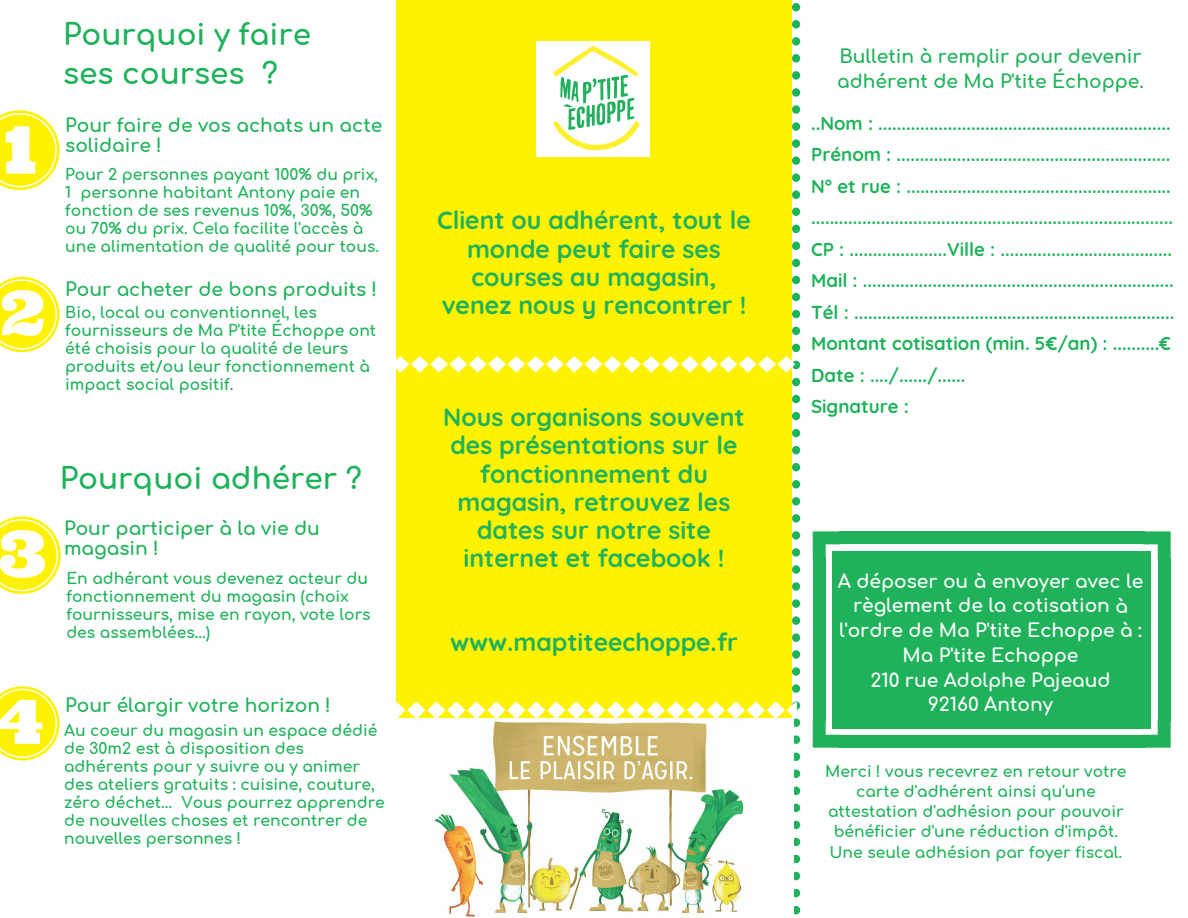
<style>
.page{position:relative;width:1188px;height:918px;background:#fff}
.page>*{position:absolute;margin:0;border:0;box-sizing:border-box;transform-origin:0 0}
.t1{font:700 29.55px/39.3px "Comfortaa";color:#1fb25a}
.t2{font:700 24.9px/28.2px "Quicksand";color:#1fb25a;text-align:center}
.t3{font:700 18.75px/31.5px "Quicksand";color:#1fb25a}
.t4{font:700 18.75px/20.2px "Comfortaa";color:#1fb25a}
.t5{font:700 18.6px/24.8px "Comfortaa";color:#fff;text-align:center}
.t6{font:700 15.6px/18px "Comfortaa";color:#1fb25a}
</style>
<div class="page">
<div style="left:396px;top:0;width:396px;height:918px;background:#fff200"></div>
<div style="left:792px;top:88px;width:8px;height:9px;background:#1fb25a;border-radius:50%"></div>
<div style="left:792px;top:105px;width:8px;height:9px;background:#1fb25a;border-radius:50%"></div>
<div style="left:792px;top:71px;width:8px;height:9px;background:#1fb25a;border-radius:50%"></div>
<div style="left:792px;top:139px;width:8px;height:9px;background:#1fb25a;border-radius:50%"></div>
<svg style="left:792px;top:3px;width:8px;height:8px"></svg>
<div style="left:792px;top:156px;width:8px;height:9px;background:#1fb25a;border-radius:50%"></div>
<div style="left:792px;top:20px;width:8px;height:9px;background:#1fb25a;border-radius:50%"></div>
<div style="left:792px;top:37px;width:8px;height:9px;background:#1fb25a;border-radius:50%"></div>
<div style="left:792px;top:54px;width:8px;height:9px;background:#1fb25a;border-radius:50%"></div>
<div style="left:792px;top:122px;width:8px;height:9px;background:#1fb25a;border-radius:50%"></div>
<div style="left:792px;top:259px;width:8px;height:8px;background:#1fb25a;border-radius:50%"></div>
<div style="left:792px;top:276px;width:8px;height:8px;background:#1fb25a;border-radius:50%"></div>
<div style="left:792px;top:293px;width:8px;height:8px;background:#1fb25a;border-radius:50%"></div>
<div style="left:792px;top:310px;width:8px;height:8px;background:#1fb25a;border-radius:50%"></div>
<div style="left:792px;top:242px;width:8px;height:8px;background:#1fb25a;border-radius:50%"></div>
<div style="left:792px;top:191px;width:8px;height:8px;background:#1fb25a;border-radius:50%"></div>
<div style="left:792px;top:208px;width:8px;height:8px;background:#1fb25a;border-radius:50%"></div>
<div style="left:792px;top:173px;width:8px;height:9px;background:#1fb25a;border-radius:50%"></div>
<div style="left:792px;top:225px;width:8px;height:8px;background:#1fb25a;border-radius:50%"></div>
<div style="left:792px;top:412px;width:8px;height:8px;background:#1fb25a;border-radius:50%"></div>
<div style="left:792px;top:429px;width:8px;height:8px;background:#1fb25a;border-radius:50%"></div>
<div style="left:792px;top:395px;width:8px;height:8px;background:#1fb25a;border-radius:50%"></div>
<div style="left:792px;top:463px;width:8px;height:8px;background:#1fb25a;border-radius:50%"></div>
<svg style="left:792px;top:327px;width:8px;height:8px"></svg>
<div style="left:792px;top:480px;width:8px;height:9px;background:#1fb25a;border-radius:50%"></div>
<div style="left:792px;top:344px;width:8px;height:8px;background:#1fb25a;border-radius:50%"></div>
<div style="left:792px;top:361px;width:8px;height:8px;background:#1fb25a;border-radius:50%"></div>
<div style="left:792px;top:378px;width:8px;height:8px;background:#1fb25a;border-radius:50%"></div>
<div style="left:792px;top:446px;width:8px;height:8px;background:#1fb25a;border-radius:50%"></div>
<div style="left:792px;top:582px;width:8px;height:9px;background:#1fb25a;border-radius:50%"></div>
<div style="left:792px;top:599px;width:8px;height:9px;background:#1fb25a;border-radius:50%"></div>
<div style="left:792px;top:616px;width:8px;height:9px;background:#1fb25a;border-radius:50%"></div>
<div style="left:792px;top:633px;width:8px;height:9px;background:#1fb25a;border-radius:50%"></div>
<div style="left:792px;top:565px;width:8px;height:9px;background:#1fb25a;border-radius:50%"></div>
<div style="left:792px;top:514px;width:8px;height:9px;background:#1fb25a;border-radius:50%"></div>
<div style="left:792px;top:531px;width:8px;height:9px;background:#1fb25a;border-radius:50%"></div>
<div style="left:792px;top:497px;width:8px;height:9px;background:#1fb25a;border-radius:50%"></div>
<div style="left:792px;top:548px;width:8px;height:9px;background:#1fb25a;border-radius:50%"></div>
<svg style="left:792px;top:735px;width:8px;height:9px"></svg>
<svg style="left:792px;top:753px;width:8px;height:8px"></svg>
<svg style="left:792px;top:718px;width:8px;height:9px"></svg>
<svg style="left:792px;top:787px;width:8px;height:8px"></svg>
<svg style="left:792px;top:650px;width:8px;height:9px"></svg>
<svg style="left:792px;top:804px;width:8px;height:8px"></svg>
<div style="left:792px;top:667px;width:8px;height:9px;background:#1fb25a;border-radius:50%"></div>
<div style="left:792px;top:684px;width:8px;height:9px;background:#1fb25a;border-radius:50%"></div>
<svg style="left:792px;top:701px;width:8px;height:9px"></svg>
<svg style="left:792px;top:770px;width:8px;height:8px"></svg>
<svg style="left:792px;top:906px;width:8px;height:8px"></svg>
<svg style="left:792px;top:889px;width:8px;height:8px"></svg>
<svg style="left:792px;top:838px;width:8px;height:8px"></svg>
<svg style="left:792px;top:855px;width:8px;height:8px"></svg>
<svg style="left:792px;top:821px;width:8px;height:8px"></svg>
<svg style="left:792px;top:872px;width:8px;height:8px"></svg>
<div style="left:838px;top:557px;width:308px;height:164px;background:#1fb25a"></div>
<svg style="left:1143px;top:720px;width:28px;height:28px"></svg>
<div style="left:813px;top:558px;width:13px;height:163px;background:#1fb25a"></div>
<div style="left:832px;top:558px;width:8px;height:163px;background:#1fb25a"></div>
<svg style="left:813px;top:721px;width:27px;height:27px"></svg>
<div style="left:1158px;top:558px;width:13px;height:163px;background:#1fb25a"></div>
<div style="left:1143px;top:558px;width:8px;height:163px;background:#1fb25a"></div>
<div style="left:839px;top:735px;width:306px;height:13px;background:#1fb25a"></div>
<div style="left:839px;top:720px;width:305px;height:8px;background:#1fb25a"></div>
<svg style="left:1143px;top:531px;width:28px;height:28px"></svg>
<div style="left:1143px;top:551px;width:8px;height:8px;background:#1fb25a"></div>
<svg style="left:813px;top:531px;width:27px;height:27px"></svg>
<div style="left:832px;top:551px;width:8px;height:8px;background:#1fb25a"></div>
<div style="left:839px;top:531px;width:306px;height:13px;background:#1fb25a"></div>
<div style="left:839px;top:551px;width:305px;height:8px;background:#1fb25a"></div>
<svg style="left:0;top:110px;width:60px;height:80px"></svg>
<svg style="left:0;top:277px;width:60px;height:75px"></svg>
<svg style="left:0;top:516px;width:61px;height:78px"></svg>
<svg style="left:0;top:686px;width:60px;height:74px"></svg>
<img style="left:537px;top:42px;width:112px;height:114px">
<img style="left:396px;top:719px;width:397px;height:199px">
<svg style="left:396px;top:356px;width:399px;height:16px"></svg>
<svg style="left:396px;top:701px;width:400px;height:18px"></svg>
<h1 class="t1" style="left:63px;top:15px;width:250px">Pourquoi y faire ses courses ?</h1>
<p class="t4" style="left:65px;top:116px;width:319px">Pour faire de vos achats un acte solidaire !</p>
<p class="t6" style="left:65px;top:166px;width:315px">Pour 2 personnes payant 100% du prix, 1 personne habitant Antony paie en fonction de ses revenus 10%, 30%, 50% ou 70% du prix. Cela facilite l'accès à une alimentation de qualité pour tous.</p>
<p class="t4" style="left:65px;top:280px;width:314px">Pour acheter de bons produits !</p>
<p class="t6" style="left:65px;top:304px;width:312px">Bio, local ou conventionnel, les fournisseurs de Ma P'tite Échoppe ont été choisis pour la qualité de leurs produits et/ou leur fonctionnement à impact social positif.</p>
<h1 class="t1" style="left:60px;top:460px;width:304px">Pourquoi adhérer ?</h1>
<p class="t4" style="left:64px;top:518px;width:257px">Pour participer à la vie du magasin !</p>
<p class="t6" style="left:66px;top:570px;width:306px">En adhérant vous devenez acteur du fonctionnement du magasin (choix fournisseurs, mise en rayon, vote lors des assemblées...)</p>
<p class="t4" style="left:65px;top:696px;width:267px">Pour élargir votre horizon !</p>
<p class="t6" style="left:64px;top:722px;width:322px">Au coeur du magasin un espace dédié de 30m2 est à disposition des adhérents pour y suivre ou y animer des ateliers gratuits : cuisine, couture, zéro déchet... Vous pourrez apprendre de nouvelles choses et rencontrer de nouvelles personnes !</p>
<h2 class="t2" style="left:437px;top:206px;width:315px">Client ou adhérent, tout le monde peut faire ses courses au magasin, venez nous y rencontrer !</h2>
<h2 class="t2" style="left:443px;top:403px;width:303px">Nous organisons souvent des présentations sur le fonctionnement du magasin, retrouvez les dates sur notre site internet et facebook !</h2>
<h2 class="t2" style="left:450px;top:628px;width:290px">www.maptiteechoppe.fr</h2>
<p class="t4" style="left:837px;top:45px;width:308px;line-height:24.8px">Bulletin à remplir pour devenir adhérent de Ma P'tite Échoppe.</p>
<p class="t3" style="left:811px;top:107px;width:365px">..Nom : ...............................................................<br>Prénom : ...........................................................<br>N° et rue : ......................................................... ..............................................................................<br>CP : .....................Ville : .....................................<br>Mail : ...................................................................<br>Tél : .....................................................................<br>Montant cotisation (min. 5€/an) : ..........€ Date : ..../....../......<br>Signature :</p>
<p class="t5" style="left:838px;top:569px;width:307px">A déposer ou à envoyer avec le règlement de la cotisation à l'ordre de Ma P'tite Echoppe à :<br>Ma P'tite Echoppe<br>210 rue Adolphe Pajeaud<br>92160 Antony</p>
<p class="t6" style="left:825px;top:761px;width:303px;line-height:20.2px;text-align:center">Merci ! vous recevrez en retour votre carte d'adhérent ainsi qu'une attestation d'adhésion pour pouvoir bénéficier d'une réduction d'impôt.<br>Une seule adhésion par foyer fiscal.</p>
</div>
